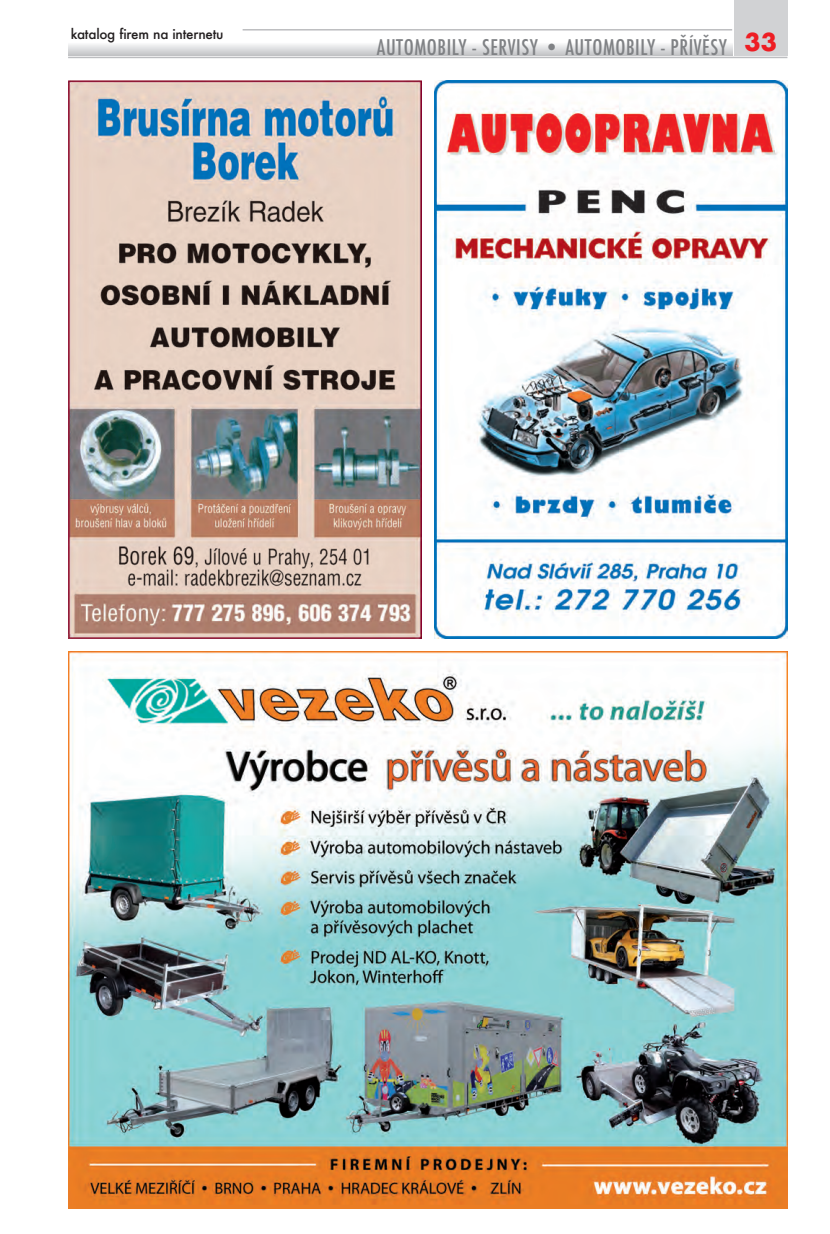
<style>
.page{position:relative;width:830px;height:1234px;background:#fff}
.page>*{position:absolute;margin:0;border:0;box-sizing:border-box;transform-origin:0 0}
.t1{font:700 24px "Futura";color:#ee1d23}
.t2{font:500 condensed 21px "Futura";letter-spacing:.025em;color:#808285}
.t3{font:500 13.5px "Futura";letter-spacing:-.02em;color:#231f20}
</style>
<div class="page">
<svg style="left:68px;top:44px;width:664px;height:11px;background:#dbdcde"></svg>
<hr style="left:68px;top:57px;width:719px;height:1px;background:#bcbdc0">
<hr style="left:242px;top:29px;width:489px;height:2px;background:#bcbdc0">
<div style="left:733px;top:0;width:54px;height:55px;background:#d1d2d4"></div>
<img style="left:68px;top:81px;width:353px;height:557px">
<img style="left:68px;top:651px;width:719px;height:556px">
<img style="left:434px;top:81px;width:353px;height:557px">
<p class="t3" style="left:71px;top:24px;width:154px">katalog firem na internetu</p>
<p class="t2" style="left:377px;top:34px;width:351px">AUTOMOBILY - SERVISY • AUTOMOBILY - PŘÍVĚSY</p>
<p class="t1" style="left:744px;top:25px;width:34px">33</p>
</div>
